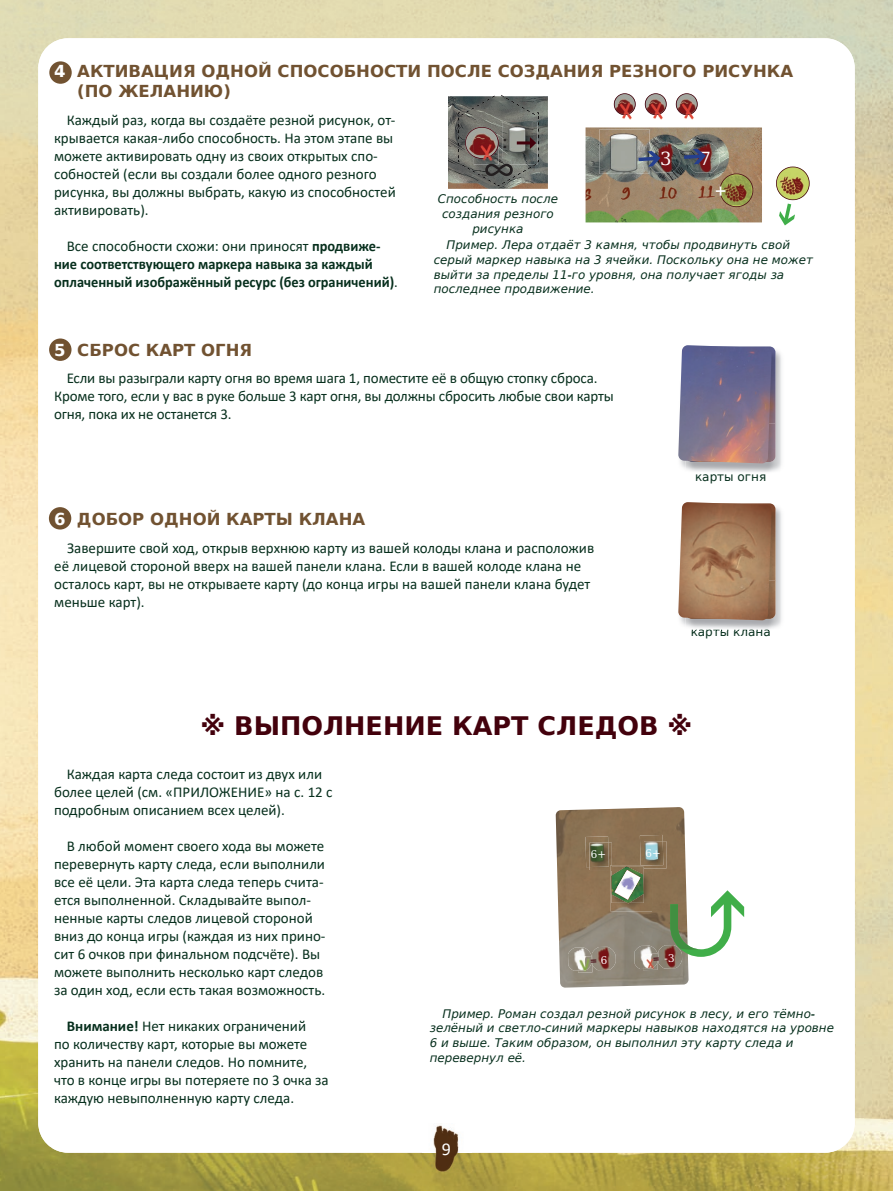
<style>
.page{position:relative;width:893px;height:1191px;background:#fff}
.page>*{position:absolute;margin:0;border:0;box-sizing:border-box;transform-origin:0 0}
.t1{font:700 25.5px "DejaVu Sans";color:#43010c}
.t2{font:22.5px "Minion Pro";color:#231f20}
.t3{font:18px "DejaVu Serif";color:#fff}
.t4{font:18px "Calibri";color:#fff}
.t5{font:700 16.5px/19.8px "DejaVu Sans";color:#715231}
.t6{font:15px/18px "Calibri";color:#072f1d}
.t7{font:700 15px/18px "Calibri";color:#072f1d;scale:.96 1}
.t8{font:12px "DejaVu Sans";color:#072f1d}
.t9{font:italic 11.85px/14.9px "DejaVu Sans";color:#072f1d}
.s1{color:#fff}
.s2{font-weight:400}
.s3{font-weight:700}
</style>
<div class="page">
<div style="left:839px;top:41px;width:54px;height:42px;background:#d0d4b9"></div>
<img style="left:0;top:83px;width:50px;height:1108px">
<img style="left:843px;top:83px;width:50px;height:1108px">
<img style="left:50px;top:1147px;width:53px;height:44px">
<img style="left:789px;top:1147px;width:54px;height:44px">
<img style="left:103px;top:1152px;width:686px;height:39px">
<div style="left:38px;top:38px;width:817px;height:1114px;background:#fff;border-radius:30px"></div>
<img style="left:422px;top:1125px;width:50px;height:46px">
<img style="left:613px;top:103px;width:19px;height:17px">
<svg style="left:614px;top:93px;width:22px;height:22px"></svg>
<img style="left:614px;top:98px;width:21px;height:16px">
<img style="left:644px;top:103px;width:19px;height:17px">
<svg style="left:645px;top:93px;width:22px;height:22px"></svg>
<img style="left:645px;top:98px;width:21px;height:16px">
<img style="left:675px;top:103px;width:19px;height:17px">
<svg style="left:676px;top:93px;width:22px;height:22px"></svg>
<img style="left:676px;top:98px;width:21px;height:16px">
<img style="left:556px;top:807px;width:132px;height:180px">
<img style="left:568px;top:946px;width:6px;height:24px">
<img style="left:578px;top:971px;width:14px;height:1px">
<img style="left:609px;top:842px;width:3px;height:23px">
<img style="left:585px;top:836px;width:23px;height:29px">
<img style="left:589px;top:842px;width:20px;height:23px">
<img style="left:663px;top:841px;width:3px;height:24px">
<img style="left:640px;top:835px;width:23px;height:30px">
<img style="left:644px;top:841px;width:19px;height:24px">
<img style="left:585px;top:127px;width:177px;height:95px">
<svg style="left:656px;top:173px;width:16px;height:1px"></svg>
<img style="left:649px;top:143px;width:31px;height:30px">
<img style="left:689px;top:143px;width:31px;height:30px">
<img style="left:599px;top:129px;width:50px;height:45px">
<svg style="left:638px;top:151px;width:22px;height:16px"></svg>
<svg style="left:684px;top:149px;width:22px;height:15px"></svg>
<svg style="left:776px;top:167px;width:34px;height:58px"></svg>
<img style="left:781px;top:359px;width:1px;height:104px">
<img style="left:692px;top:629px;width:78px;height:1px">
<img style="left:685px;top:507px;width:96px;height:122px">
<img style="left:772px;top:504px;width:3px;height:115px">
<img style="left:678px;top:502px;width:94px;height:118px">
<img style="left:680px;top:350px;width:101px;height:122px">
<img style="left:772px;top:347px;width:3px;height:115px">
<img style="left:678px;top:345px;width:94px;height:118px">
<div style="left:49px;top:61px;width:23px;height:23px;background:#715231;border-radius:50%"></div>
<div style="left:49px;top:338px;width:23px;height:23px;background:#715231;border-radius:50%"></div>
<div style="left:49px;top:507px;width:22px;height:22px;background:#715231;border-radius:50%"></div>
<img style="left:448px;top:96px;width:100px;height:93px">
<svg style="left:458px;top:95px;width:81px;height:91px"></svg>
<svg style="left:574px;top:865px;width:170px;height:106px"></svg>
<svg style="left:591px;top:850px;width:14px;height:8px"></svg>
<svg style="left:646px;top:849px;width:14px;height:8px"></svg>
<svg style="left:696px;top:173px;width:57px;height:34px"></svg>
<p class="t5" style="left:77px;top:61px;width:717px;text-indent:-23px"><span class="s1">4</span> АКТИВАЦИЯ ОДНОЙ СПОСОБНОСТИ ПОСЛЕ СОЗДАНИЯ РЕЗНОГО РИСУНКА (ПО ЖЕЛАНИЮ)</p>
<p class="t6" style="left:54px;top:111px;width:343px;text-indent:13px">Каждый раз, когда вы создаёте резной рисунок, от&shy;крывается какая-либо способность. На этом этапе вы можете активировать одну из своих открытых спо&shy;собностей (если вы создали более одного резного рисунка, вы должны выбрать, какую из способностей активировать).</p>
<p class="t7" style="left:54px;top:237px;width:360px;text-indent:13px"><span class="s2">Все способности схожи: они приносят</span> продвиже&shy;ние соответствующего маркера навыка за каждый оплаченный изображённый ресурс (без ограничений)<span class="s2">.</span></p>
<p class="t5" style="left:54px;top:340px;width:200px"><span class="s1">5</span> СБРОС КАРТ ОГНЯ</p>
<h2 class="t2" style="left:503px;top:126px;width:7px">:</h2>
<p class="t9" style="left:438px;top:191px;width:122px;text-align:center">Способность после создания резного рисунка</p>
<p class="t3" style="left:660px;top:145px;width:13px">3</p>
<p class="t3" style="left:699px;top:145px;width:13px">7</p>
<p class="t9" style="left:434px;top:237px;width:381px;text-indent:13px">Пример. Лера отдаёт 3 камня, чтобы продвинуть свой серый маркер навыка на 3 ячейки. Поскольку она не может выйти за пределы 11-го уровня, она получает ягоды за последнее продвижение.</p>
<p class="t6" style="left:54px;top:368px;width:561px;text-indent:13px">Если вы разыграли карту огня во время шага 1, поместите её в общую стопку сброса.<br>Кроме того, если у вас в руке больше 3 карт огня, вы должны сбросить любые свои карты огня, пока их не останется 3.</p>
<p class="t5" style="left:54px;top:508px;width:313px"><span class="s1">6</span> ДОБОР ОДНОЙ КАРТЫ КЛАНА</p>
<p class="t6" style="left:54px;top:539px;width:541px;text-indent:13px">Завершите свой ход, открыв верхнюю карту из вашей колоды клана и расположив её лицевой стороной вверх на вашей панели клана. Если в вашей колоде клана не осталось карт, вы не открываете карту (до конца игры на вашей панели клана будет меньше карт).</p>
<p class="t8" style="left:695px;top:466px;width:73px">карты огня</p>
<p class="t8" style="left:691px;top:621px;width:81px">карты клана</p>
<h1 class="t1" style="left:201px;top:705px;width:493px">※ ВЫПОЛНЕНИЕ КАРТ СЛЕДОВ ※</h1>
<p class="t6" style="left:54px;top:764px;width:280px;text-indent:13px">Каждая карта следа состоит из двух или более целей (см. «ПРИЛОЖЕНИЕ» на с. 12 с подробным описанием всех целей).</p>
<p class="t6" style="left:54px;top:836px;width:273px;text-indent:13px">В любой момент своего хода вы можете перевернуть карту следа, если выполнили все её цели. Эта карта следа теперь счита&shy;ется выполненной. Складывайте выпол&shy;ненные карты следов лицевой стороной вниз до конца игры (каждая из них прино&shy;сит 6 очков при финальном подсчёте). Вы можете выполнить несколько карт следов за один ход, если есть такая возможность.</p>
<p class="t6" style="left:54px;top:1016px;width:276px;text-indent:13px"><span class="s3">Внимание!</span> Нет никаких ограничений<br>по количеству карт, которые вы можете хранить на панели следов. Но помните, что в конце игры вы потеряете по 3 очка за каждую невыполненную карту следа.</p>
<p class="t9" style="left:430px;top:1006px;width:406px;text-indent:13px">Пример. Роман создал резной рисунок в лесу, и его тёмно&shy;зелёный и светло-синий маркеры навыков находятся на уровне 6 и выше. Таким образом, он выполнил эту карту следа и перевернул её.</p>
<p class="t4" style="left:442px;top:1136px;width:11px">9</p>
</div>
